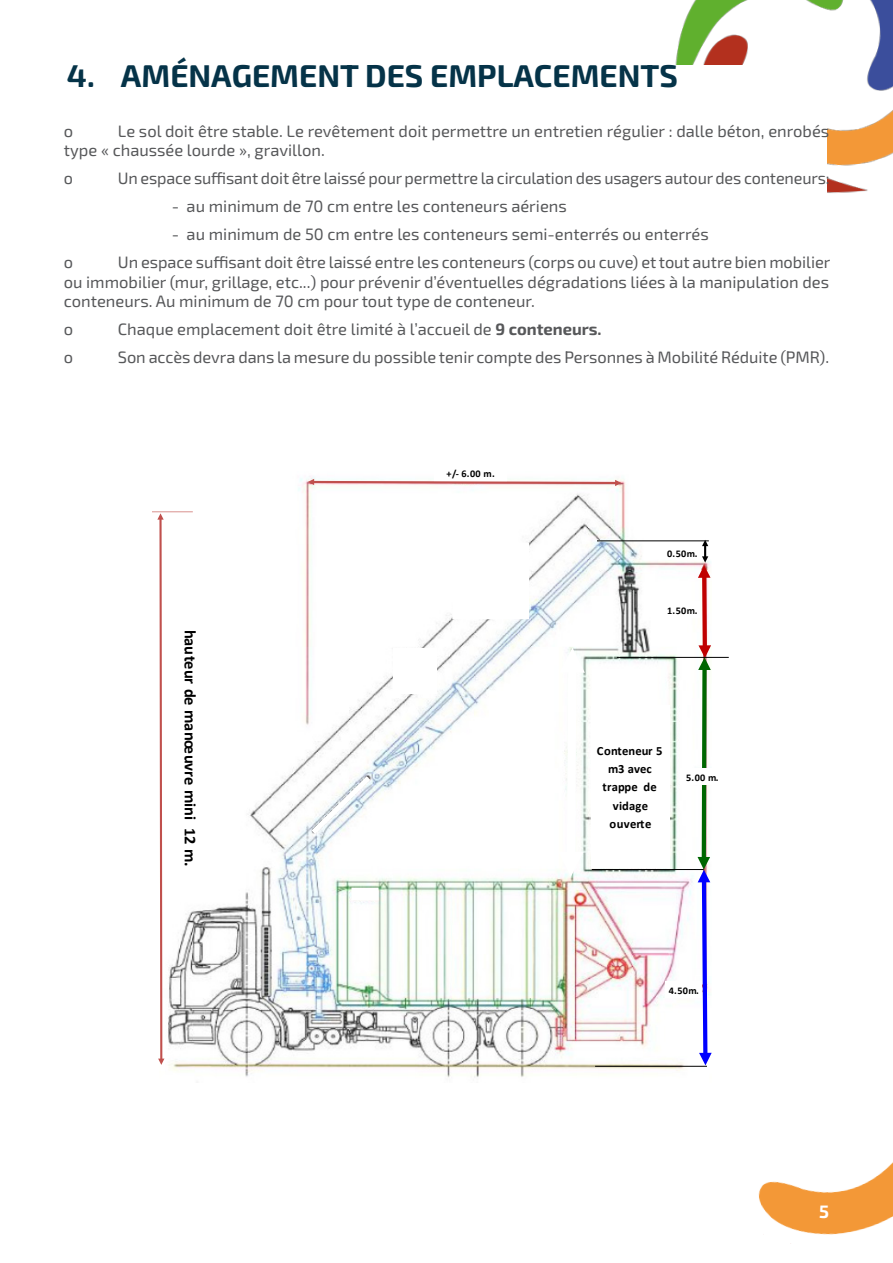
<style>
.page{position:relative;width:893px;height:1263px;background:#fff}
.page>*{position:absolute;margin:0;border:0;box-sizing:border-box;transform-origin:0 0}
.titre_vert_paragraphe{font:700 31.5px "Exo 2";color:#053348}
.t1{font:700 18px "Exo 2";color:#fff}
.texte_rédac{font:16.5px/19.5px "Exo 2";color:#57585a}
.t2{font:700 16.5px "Calibri";letter-spacing:-.005em;color:#000}
.t3{font:700 12.6px/18.3px "Calibri";letter-spacing:.025em;color:#000;text-align:center}
.t4{font:700 10.2px "Calibri";letter-spacing:.03em;color:#000}
.s1{font-weight:700}
</style>
<div class="page">
<img style="left:758px;top:1162px;width:135px;height:73px">
<svg style="left:758px;top:1228px;width:38px;height:16px"></svg>
<img style="left:675px;top:0;width:218px;height:193px">
<div style="left:485px;top:65px;width:342px;height:314px;background:#fff"></div>
<img style="left:159px;top:477px;width:548px;height:601px">
<div style="left:434px;top:464px;width:72px;height:19px;background:#fff"></div>
<svg style="left:308px;top:479px;width:313px;height:7px"></svg>
<hr style="left:152px;top:511px;width:41px;height:1px;background:#da9694">
<svg style="left:157px;top:513px;width:7px;height:552px"></svg>
<div style="left:169px;top:619px;width:43px;height:258px;background:#fff"></div>
<div style="left:591px;top:705px;width:78px;height:163px;background:#fff"></div>
<svg style="left:558px;top:647px;width:27px;height:230px"></svg>
<svg style="left:697px;top:541px;width:15px;height:524px"></svg>
<hr style="left:597px;top:540px;width:112px;height:1px;background:#000">
<hr style="left:617px;top:657px;width:112px;height:1px;background:#000">
<hr style="left:592px;top:869px;width:112px;height:1px;background:#000">
<hr style="left:595px;top:1066px;width:112px;height:1px;background:#000">
<div style="left:453px;top:543px;width:75px;height:76px;background:#fff"></div>
<div style="left:664px;top:543px;width:37px;height:17px;background:#fff"></div>
<div style="left:664px;top:601px;width:36px;height:16px;background:#fff"></div>
<div style="left:680px;top:768px;width:44px;height:16px;background:#fff"></div>
<div style="left:666px;top:981px;width:36px;height:16px;background:#fff"></div>
<svg style="left:306px;top:771px;width:70px;height:69px"></svg>
<div style="left:393px;top:649px;width:43px;height:45px;background:#fff"></div>
<div style="left:352px;top:888px;width:26px;height:12px;background:#fff"></div>
<p class="titre_vert_paragraphe" style="left:67px;top:54px;width:612px">4. AMÉNAGEMENT DES EMPLACEMENTS</p>
<p class="texte_rédac" style="left:64px;top:120px;width:767px;text-indent:54px">Le sol doit être stable. Le revêtement doit permettre un entretien régulier : dalle béton, enrobés type « chaussée lourde », gravillon.</p>
<p class="texte_rédac" style="left:64px;top:168px;width:11px">o</p>
<p class="texte_rédac" style="left:118px;top:168px;width:713px">Un espace suffisant doit être laissé pour permettre la circulation des usagers autour des conteneurs:</p>
<p class="texte_rédac" style="left:172px;top:196px;width:396px">- au minimum de 70 cm entre les conteneurs aériens</p>
<p class="texte_rédac" style="left:172px;top:224px;width:538px">- au minimum de 50 cm entre les conteneurs semi-enterrés ou enterrés</p>
<p class="texte_rédac" style="left:64px;top:252px;width:11px">o</p>
<p class="texte_rédac" style="left:64px;top:120px;width:11px">o</p>
<p class="texte_rédac" style="left:64px;top:252px;width:768px;text-align:justify;text-indent:54px">Un espace suffisant doit être laissé entre les conteneurs (corps ou cuve) et tout autre bien mobilier ou immobilier (mur, grillage, etc...) pour prévenir d’éventuelles dégradations liées à la manipulation des conteneurs. Au minimum de 70 cm pour tout type de conteneur.</p>
<p class="texte_rédac" style="left:64px;top:319px;width:11px">o</p>
<p class="texte_rédac" style="left:118px;top:319px;width:485px">Chaque emplacement doit être limité à l’accueil de <span class="s1">9 conteneurs.</span></p>
<p class="texte_rédac" style="left:64px;top:347px;width:11px">o</p>
<p class="texte_rédac" style="left:118px;top:347px;width:713px">Son accès devra dans la mesure du possible tenir compte des Personnes à Mobilité Réduite (PMR).</p>
<p class="t2" style="left:202px;top:630px;width:238px;rotate:90deg">hauteur de manœuvre mini 12 m.</p>
<p class="t4" style="left:446px;top:467px;width:50px">+/- 6.00 m.</p>
<p class="t4" style="left:667px;top:546px;width:32px">0.50m.</p>
<p class="t4" style="left:667px;top:603px;width:32px">1.50m.</p>
<p class="t3" style="left:597px;top:741px;width:67px">Conteneur 5 m3 avec trappe de vidage ouverte</p>
<p class="t4" style="left:686px;top:771px;width:34px">5.00 m.</p>
<p class="t4" style="left:669px;top:983px;width:32px">4.50m.</p>
<p class="t1" style="left:819px;top:1199px;width:11px">5</p>
</div>
